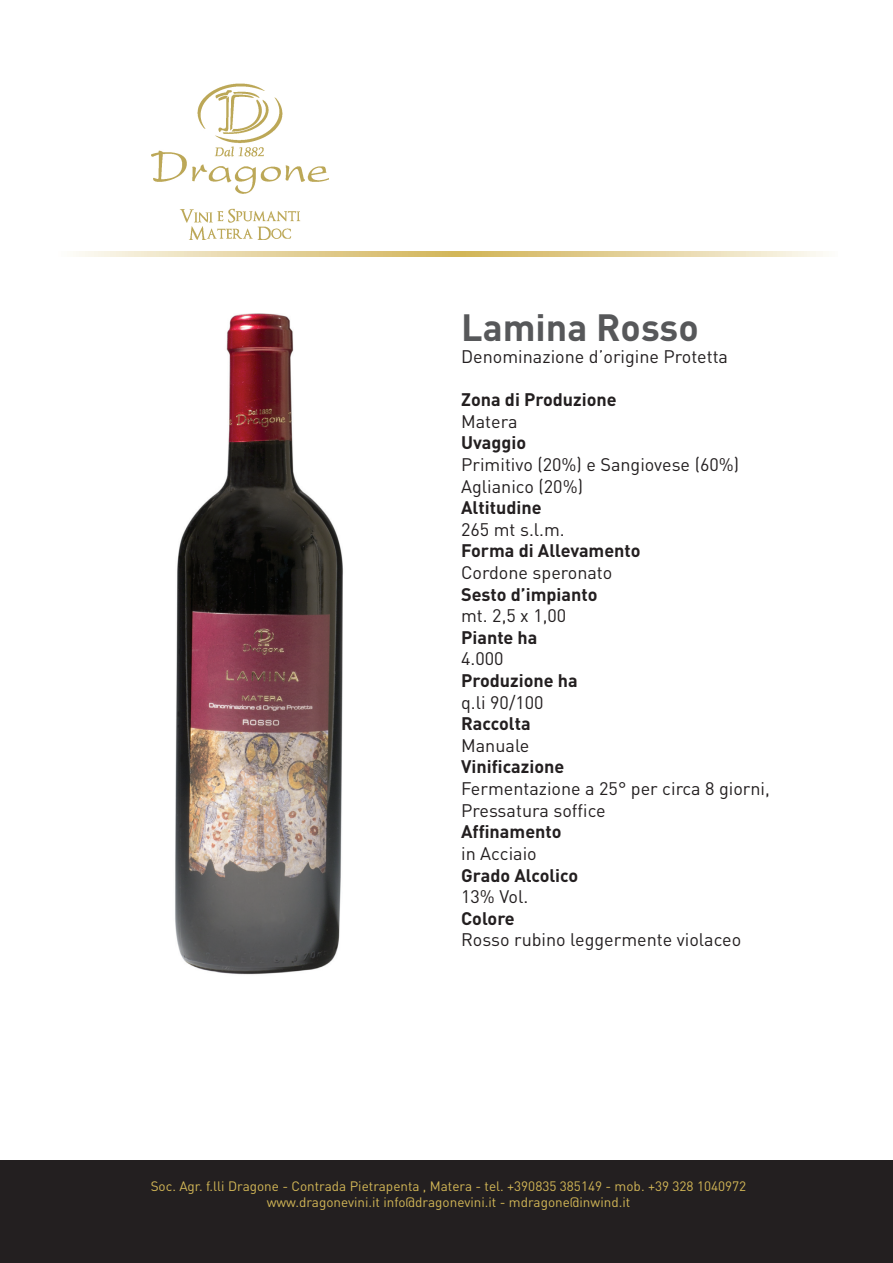
<style>
.page{position:relative;width:893px;height:1263px;background:#fff}
.page>*{position:absolute;margin:0;border:0;box-sizing:border-box;transform-origin:0 0}
.t1{font:700 37.5px "DIN";color:#57585a}
.t2{font:18px/21.6px "DIN";color:#231f20}
.t3{font:700 18px "DIN";color:#231f20}
.t4{font:13.5px/16.2px "DIN";color:#d2b656;text-align:center}
</style>
<div class="page">
<img style="left:154px;top:256px;width:234px;height:719px">
<img style="left:151px;top:83px;width:178px;height:157px">
<svg style="left:76px;top:251px;width:747px;height:5px;background:#e5d5a1"></svg>
<div style="left:0;top:1161px;width:893px;height:102px;background:#231f20"></div>
<h1 class="t1" style="left:461px;top:303px;width:239px">Lamina Rosso</h1>
<p class="t2" style="left:461px;top:345px;width:268px">Denominazione d’origine Protetta</p>
<p class="t3" style="left:461px;top:388px;width:157px">Zona di Produzione</p>
<p class="t2" style="left:461px;top:410px;width:58px">Matera</p>
<p class="t3" style="left:461px;top:431px;width:67px">Uvaggio</p>
<p class="t2" style="left:461px;top:453px;width:280px">Primitivo (20%) e Sangiovese (60%)<br>Aglianico (20%)</p>
<p class="t3" style="left:461px;top:496px;width:82px">Altitudine</p>
<p class="t2" style="left:461px;top:518px;width:105px">265 mt s.l.m.</p>
<p class="t3" style="left:461px;top:539px;width:181px">Forma di Allevamento</p>
<p class="t2" style="left:461px;top:561px;width:153px">Cordone speronato</p>
<p class="t3" style="left:461px;top:582px;width:138px">Sesto d’impianto</p>
<p class="t2" style="left:461px;top:605px;width:107px">mt. 2,5 x 1,00</p>
<p class="t3" style="left:461px;top:626px;width:78px">Piante ha</p>
<p class="t2" style="left:461px;top:648px;width:44px">4.000</p>
<p class="t3" style="left:461px;top:669px;width:118px">Produzione ha</p>
<p class="t2" style="left:461px;top:691px;width:84px">q.li 90/100</p>
<p class="t3" style="left:461px;top:712px;width:71px">Raccolta</p>
<p class="t2" style="left:461px;top:734px;width:70px">Manuale</p>
<p class="t3" style="left:461px;top:755px;width:105px">Vinificazione</p>
<p class="t2" style="left:461px;top:777px;width:310px">Fermentazione a 25° per circa 8 giorni,<br>Pressatura soffice</p>
<p class="t3" style="left:461px;top:820px;width:102px">Affinamento</p>
<p class="t2" style="left:461px;top:842px;width:77px">in Acciaio</p>
<p class="t3" style="left:461px;top:863px;width:119px">Grado Alcolico</p>
<p class="t2" style="left:461px;top:885px;width:69px">13% Vol.</p>
<p class="t3" style="left:461px;top:906px;width:55px">Colore</p>
<p class="t2" style="left:461px;top:929px;width:282px">Rosso rubino leggermente violaceo</p>
<p class="t4" style="left:151px;top:1178px;width:597px">Soc. Agr. f.lli Dragone - Contrada Pietrapenta , Matera - tel. +390835 385149 - mob. +39 328 1040972 www.dragonevini.it info@dragonevini.it - mdragone@inwind.it</p>
</div>
